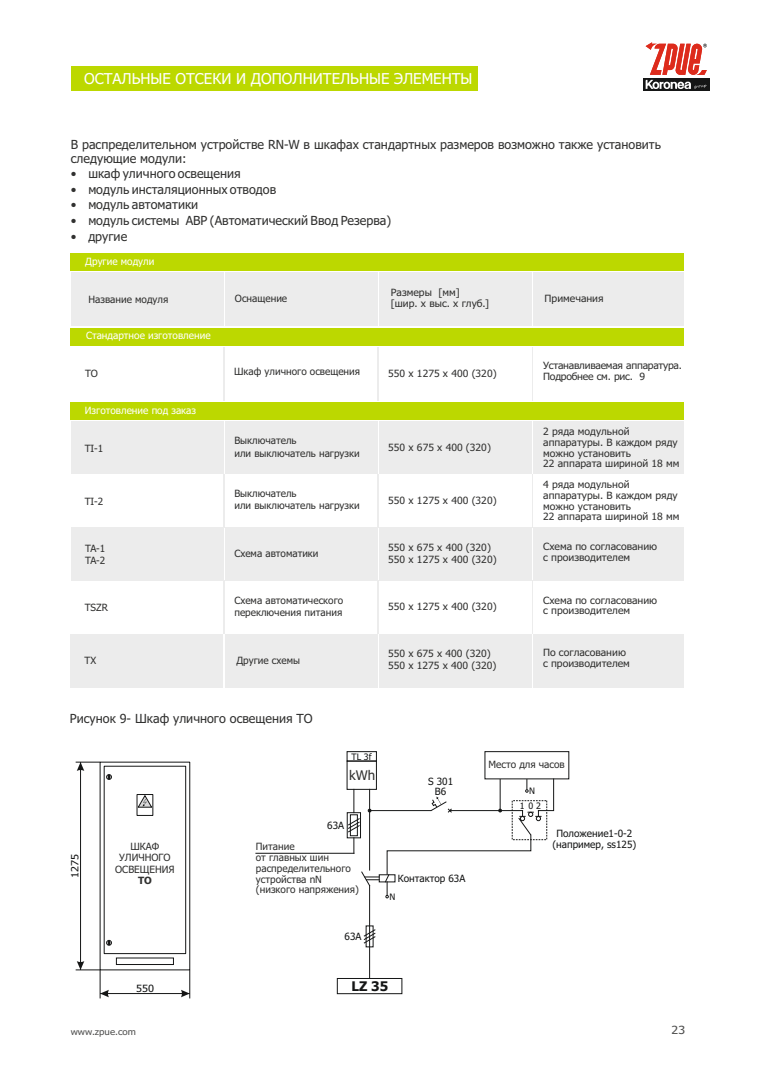
<style>
.page{position:relative;width:780px;height:1088px;background:#fff}
.page>*{position:absolute;margin:0;border:0;box-sizing:border-box;transform-origin:0 0}
.t1{font:15px "Tahoma";color:#fff}
.t2{font:700 13.25px "Tahoma";color:#151616}
.t3{font:13.25px "Tahoma";color:#313130}
.t4{font:12.5px/14.4px "Tahoma";color:#313130}
.t5{font:11.25px "Tahoma";color:#4e4e4d;scale:1.11 1}
.t6{font:10px/10.9px "Tahoma";color:#313130;scale:1.04 1}
.t7{font:10px/10.9px "Tahoma";color:#313130}
.t8{font:10px "Tahoma";color:#fff}
.t9{font:10px/10.2px "Tahoma";color:#151616;text-align:center}
.t10{font:10px/10.9px "Tahoma";letter-spacing:-.025em;color:#313130;scale:1.04 1}
.t11{font:10px "Tahoma";color:#151616;scale:1.1 1}
.t12{font:700 10px "Tahoma";color:#313130}
.t13{font:8.88px "Tahoma";color:#151616}
.t14{font:8.75px "Tahoma";color:#4e4e4d;scale:1.11 1}
</style>
<div class="page">
<div style="left:225px;top:422px;width:152px;height:53px;background:#ececec"></div>
<div style="left:225px;top:474px;width:152px;height:54px;background:#fff"></div>
<div style="left:225px;top:634px;width:152px;height:53px;background:#ececec"></div>
<hr style="left:377px;top:474px;width:2px;height:54px;background:#ececec">
<hr style="left:377px;top:581px;width:2px;height:53px;background:#ececec">
<div style="left:225px;top:528px;width:152px;height:53px;background:#ececec"></div>
<div style="left:71px;top:273px;width:152px;height:53px;background:#ececec"></div>
<div style="left:71px;top:422px;width:152px;height:53px;background:#ececec"></div>
<div style="left:71px;top:474px;width:152px;height:54px;background:#fff"></div>
<div style="left:71px;top:634px;width:152px;height:53px;background:#ececec"></div>
<hr style="left:223px;top:474px;width:2px;height:54px;background:#ececec">
<hr style="left:223px;top:581px;width:2px;height:53px;background:#ececec">
<div style="left:71px;top:528px;width:152px;height:53px;background:#ececec"></div>
<div style="left:225px;top:273px;width:152px;height:53px;background:#ececec"></div>
<hr style="left:223px;top:347px;width:2px;height:53px;background:#ececec">
<hr style="left:377px;top:347px;width:2px;height:53px;background:#ececec">
<hr style="left:531px;top:347px;width:2px;height:53px;background:#ececec">
<div style="left:379px;top:273px;width:152px;height:53px;background:#ececec"></div>
<div style="left:379px;top:422px;width:152px;height:53px;background:#ececec"></div>
<div style="left:379px;top:474px;width:152px;height:54px;background:#fff"></div>
<div style="left:379px;top:634px;width:152px;height:53px;background:#ececec"></div>
<hr style="left:531px;top:474px;width:2px;height:54px;background:#ececec">
<hr style="left:531px;top:581px;width:2px;height:53px;background:#ececec">
<div style="left:379px;top:528px;width:152px;height:53px;background:#ececec"></div>
<div style="left:533px;top:273px;width:151px;height:53px;background:#ececec"></div>
<div style="left:533px;top:422px;width:151px;height:53px;background:#ececec"></div>
<div style="left:533px;top:634px;width:150px;height:53px;background:#ececec"></div>
<div style="left:533px;top:528px;width:151px;height:53px;background:#ececec"></div>
<div style="left:71px;top:253px;width:612px;height:18px;background:#bcd800"></div>
<div style="left:71px;top:328px;width:612px;height:17px;background:#bcd800"></div>
<div style="left:71px;top:402px;width:612px;height:18px;background:#bcd800"></div>
<hr style="left:80px;top:762px;width:1px;height:208px;background:#151616">
<svg style="left:76px;top:762px;width:110px;height:192px"></svg>
<hr style="left:100px;top:993px;width:90px;height:1px;background:#151616">
<svg style="left:76px;top:961px;width:33px;height:37px"></svg>
<svg style="left:181px;top:970px;width:9px;height:28px"></svg>
<hr style="left:256px;top:853px;width:98px;height:1px;background:#151616">
<svg style="left:353px;top:838px;width:1px;height:15px"></svg>
<svg style="left:353px;top:789px;width:1px;height:23px"></svg>
<div style="left:350px;top:814px;width:7px;height:22px;border:1px solid #151616"></div>
<svg style="left:349px;top:818px;width:9px;height:14px"></svg>
<div style="left:347px;top:751px;width:29px;height:10px;border:1px solid #151616"></div>
<div style="left:337px;top:978px;width:65px;height:16px;border:1px solid #151616"></div>
<hr style="left:369px;top:810px;width:62px;height:1px;background:#151616">
<hr style="left:369px;top:789px;width:1px;height:81px;background:#151616">
<div style="left:379px;top:874px;width:16px;height:8px;border:1px solid #151616"></div>
<svg style="left:361px;top:871px;width:18px;height:15px"></svg>
<hr style="left:369px;top:885px;width:1px;height:93px;background:#151616">
<div style="left:366px;top:926px;width:7px;height:21px;border:1px solid #151616"></div>
<svg style="left:364px;top:929px;width:11px;height:14px"></svg>
<div style="left:484px;top:751px;width:85px;height:28px;border:1px solid #151616"></div>
<svg style="left:385px;top:779px;width:169px;height:119px"></svg>
<div style="left:643px;top:78px;width:66px;height:13px;background:#151616"></div>
<svg style="left:645px;top:42px;width:62px;height:47px"></svg>
<div style="left:71px;top:66px;width:406px;height:25px;background:#bcd800"></div>
<h1 class="t1" style="left:84px;top:72px;width:390px">ОСТАЛЬНЫЕ ОТСЕКИ И ДОПОЛНИТЕЛЬНЫЕ ЭЛЕМЕНТЫ</h1>
<p class="t4" style="left:71px;top:138px;width:591px">В распределительном устройстве RN-W в шкафах стандартных размеров возможно также установить следующие модули:</p>
<p class="t4" style="left:71px;top:167px;width:171px">• шкаф уличного освещения</p>
<p class="t4" style="left:71px;top:183px;width:207px">• модуль инсталяционных отводов</p>
<p class="t4" style="left:71px;top:199px;width:129px">• модуль автоматики</p>
<p class="t4" style="left:71px;top:215px;width:322px">• модуль системы АВР (Автоматический Ввод Резерва)</p>
<p class="t4" style="left:71px;top:230px;width:58px">• другие</p>
<p class="t8" style="left:85px;top:257px;width:71px">Другие модули</p>
<p class="t7" style="left:88px;top:295px;width:81px">Название модуля</p>
<p class="t8" style="left:86px;top:332px;width:126px">Стандартное изготовление</p>
<p class="t7" style="left:85px;top:369px;width:14px">TO</p>
<p class="t8" style="left:85px;top:406px;width:113px">Изготовление под заказ</p>
<p class="t7" style="left:85px;top:444px;width:20px">TI-1</p>
<p class="t7" style="left:85px;top:497px;width:20px">TI-2</p>
<p class="t7" style="left:85px;top:544px;width:22px;line-height:11.5px">TA-1<br>TA-2</p>
<p class="t7" style="left:85px;top:603px;width:25px">TSZR</p>
<p class="t7" style="left:85px;top:656px;width:13px">TX</p>
<p class="t7" style="left:235px;top:294px;width:54px">Оснащение</p>
<p class="t7" style="left:234px;top:367px;width:128px">Шкаф уличного освещения</p>
<p class="t7" style="left:234px;top:436px;width:127px;line-height:12.1px">Выключатель<br>или выключатель нагрузки</p>
<p class="t7" style="left:234px;top:488px;width:127px;line-height:12.1px">Выключатель<br>или выключатель нагрузки</p>
<p class="t7" style="left:234px;top:549px;width:86px">Схема автоматики</p>
<p class="t7" style="left:234px;top:595px;width:110px;line-height:12.1px">Схема автоматического переключения питания</p>
<p class="t7" style="left:236px;top:656px;width:65px">Другие схемы</p>
<p class="t6" style="left:391px;top:288px;width:96px">Размеры [мм]<br>[шир. x выс. x глуб.]</p>
<p class="t6" style="left:388px;top:368px;width:106px">550 x 1275 x 400 (320)</p>
<p class="t6" style="left:388px;top:443px;width:100px">550 x 675 x 400 (320)</p>
<p class="t6" style="left:388px;top:496px;width:106px">550 x 1275 x 400 (320)</p>
<p class="t6" style="left:388px;top:543px;width:106px;line-height:11.5px">550 x 675 x 400 (320)<br>550 x 1275 x 400 (320)</p>
<p class="t6" style="left:388px;top:602px;width:106px">550 x 1275 x 400 (320)</p>
<p class="t6" style="left:388px;top:648px;width:106px;line-height:12.1px">550 x 675 x 400 (320)<br>550 x 1275 x 400 (320)</p>
<p class="t6" style="left:544px;top:294px;width:58px">Примечания</p>
<p class="t10" style="left:543px;top:361px;width:135px">Устанавливаемая аппаратура.<br>Подробнее см. рис. 9</p>
<p class="t6" style="left:543px;top:427px;width:132px">2 ряда модульной аппаратуры. В каждом ряду можно установить<br>22 аппарата шириной 18 мм</p>
<p class="t6" style="left:543px;top:479px;width:132px">4 ряда модульной аппаратуры. В каждом ряду можно установить<br>22 аппарата шириной 18 мм</p>
<p class="t6" style="left:543px;top:542px;width:111px">Схема по согласованию с производителем</p>
<p class="t6" style="left:543px;top:595px;width:111px">Схема по согласованию с производителем</p>
<p class="t6" style="left:543px;top:648px;width:85px">По согласованию с производителем</p>
<p class="t4" style="left:70px;top:713px;width:244px">Рисунок 9- Шкаф уличного освещения ТО</p>
<p class="t13" style="left:351px;top:753px;width:22px">TL 3f</p>
<h2 class="t3" style="left:349px;top:770px;width:28px">kWh</h2>
<p class="t9" style="left:327px;top:821px;width:18px">63A</p>
<p class="t11" style="left:71px;top:878px;width:23px;rotate:-90deg">1275</p>
<p class="t7" style="left:115px;top:841px;width:61px;line-height:11.5px;text-align:center">ШКАФ<br>УЛИЧНОГО<br>ОСВЕЩЕНИЯ</p>
<p class="t12" style="left:138px;top:877px;width:15px">TO</p>
<p class="t7" style="left:256px;top:842px;width:105px">Питание<br>от главных шин распределительного устройства nN (низкого напряжения)</p>
<p class="t9" style="left:344px;top:932px;width:18px">63A</p>
<p class="t9" style="left:428px;top:777px;width:27px">S 301<br>B6</p>
<p class="t9" style="left:398px;top:874px;width:69px">Контактор 63A</p>
<p class="t13" style="left:389px;top:893px;width:7px">N</p>
<p class="t7" style="left:488px;top:760px;width:78px">Место для часов</p>
<p class="t13" style="left:520px;top:802px;width:23px">1 0 2</p>
<p class="t13" style="left:529px;top:787px;width:7px">N</p>
<p class="t9" style="left:552px;top:829px;width:85px;line-height:10.9px">Положение1-0-2 (например, ss125)</p>
<p class="t11" style="left:136px;top:984px;width:18px">550</p>
<h2 class="t2" style="left:351px;top:980px;width:38px">LZ 35</h2>
<p class="t14" style="left:71px;top:1028px;width:60px">www.zpue.com</p>
<p class="t5" style="left:671px;top:1025px;width:14px">23</p>
</div>
